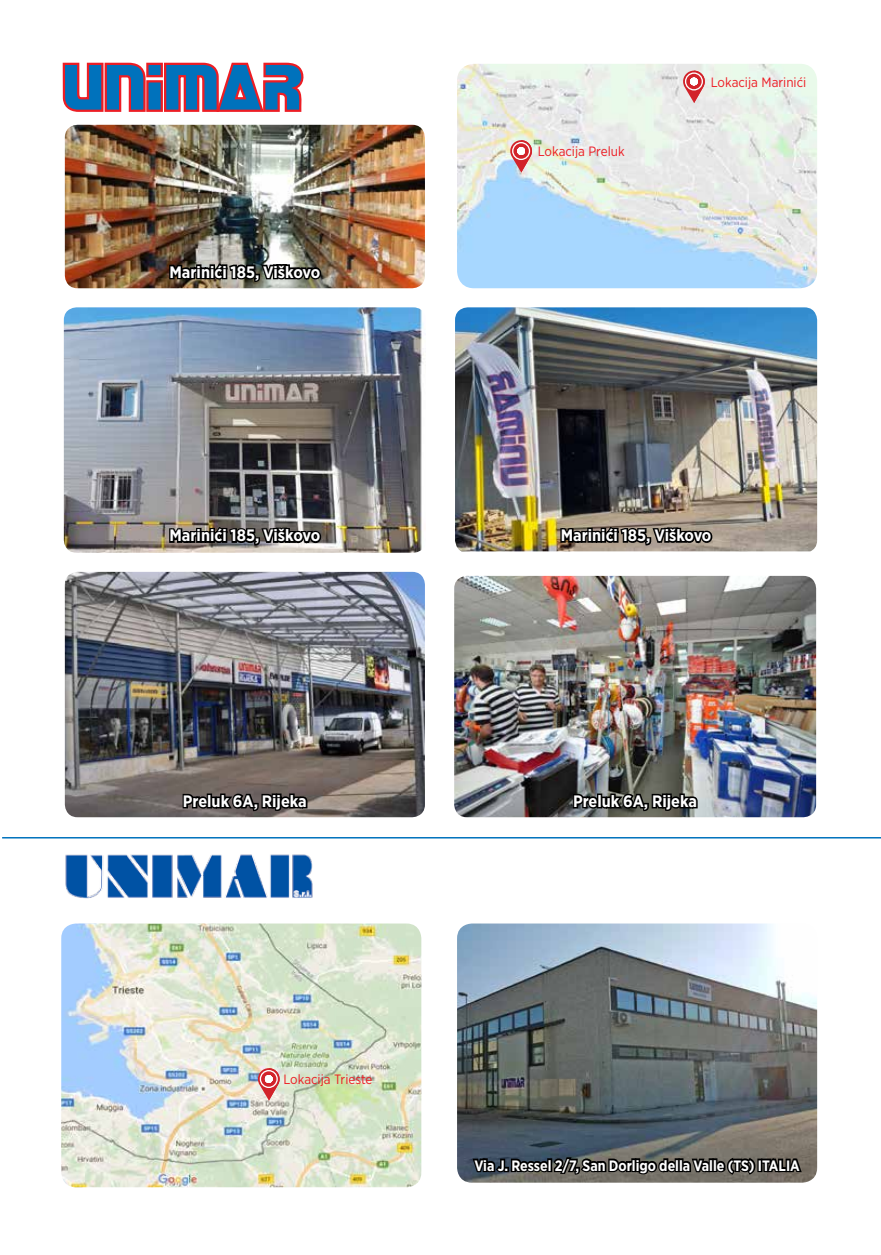
<style>
.page{position:relative;width:881px;height:1255px;background:#fff}
.page>*{position:absolute;margin:0;border:0;box-sizing:border-box;transform-origin:0 0}
.t1{font:700 16.5px "Gotham Narrow";color:#fff}
.t2{font:700 15px "Gotham Narrow";color:#fff;scale:.95 1}
.t3{font:13.5px "Gotham Narrow";color:#ed1d24}
</style>
<div class="page">
<img style="left:64px;top:307px;width:360px;height:245px">
<img style="left:65px;top:572px;width:360px;height:245px">
<img style="left:65px;top:854px;width:248px;height:45px">
<img style="left:457px;top:923px;width:359px;height:259px">
<img style="left:61px;top:923px;width:360px;height:264px">
<svg style="left:62px;top:62px;width:242px;height:50px;background:#6b76a1"></svg>
<hr style="left:2px;top:837px;width:878px;height:1px;background:#0072bc">
<img style="left:457px;top:64px;width:359px;height:224px">
<svg style="left:682px;top:71px;width:22px;height:32px"></svg>
<svg style="left:684px;top:72px;width:18px;height:18px"></svg>
<svg style="left:686px;top:74px;width:15px;height:15px"></svg>
<div style="left:689px;top:78px;width:8px;height:7px;background:#fff;border-radius:50%"></div>
<svg style="left:510px;top:140px;width:21px;height:33px"></svg>
<svg style="left:512px;top:142px;width:18px;height:18px"></svg>
<svg style="left:513px;top:143px;width:15px;height:16px"></svg>
<div style="left:517px;top:147px;width:7px;height:8px;background:#fff;border-radius:50%"></div>
<svg style="left:258px;top:1068px;width:21px;height:32px"></svg>
<svg style="left:259px;top:1069px;width:19px;height:18px"></svg>
<svg style="left:261px;top:1071px;width:15px;height:15px"></svg>
<div style="left:265px;top:1075px;width:7px;height:7px;background:#fff;border-radius:50%"></div>
<img style="left:454px;top:576px;width:361px;height:241px">
<img style="left:455px;top:307px;width:361px;height:244px">
<img style="left:65px;top:125px;width:360px;height:163px">
<svg style="left:470px;top:1152px;width:333px;height:28px;background:#41413f"></svg>
<img style="left:168px;top:259px;width:154px;height:27px">
<svg style="left:558px;top:522px;width:155px;height:28px;background:#5d544b"></svg>
<svg style="left:168px;top:522px;width:154px;height:28px;background:#55504c"></svg>
<svg style="left:181px;top:789px;width:128px;height:26px;background:#3e3837"></svg>
<svg style="left:571px;top:789px;width:127px;height:26px;background:#3a3c39"></svg>
<p class="t1" style="left:169px;top:261px;width:152px">Marinići 185, Viškovo</p>
<p class="t3" style="left:537px;top:143px;width:88px">Lokacija Preluk</p>
<p class="t3" style="left:710px;top:73px;width:97px">Lokacija Marinići</p>
<p class="t1" style="left:169px;top:525px;width:152px">Marinići 185, Viškovo</p>
<p class="t1" style="left:560px;top:525px;width:152px">Marinići 185, Viškovo</p>
<p class="t1" style="left:183px;top:790px;width:125px">Preluk 6A, Rijeka</p>
<p class="t1" style="left:573px;top:790px;width:125px">Preluk 6A, Rijeka</p>
<p class="t3" style="left:283px;top:1070px;width:91px">Lokacija Trieste</p>
<p class="t2" style="left:474px;top:1155px;width:344px">Via J. Ressel 2/7, San Dorligo della Valle (TS) ITALIA</p>
</div>
